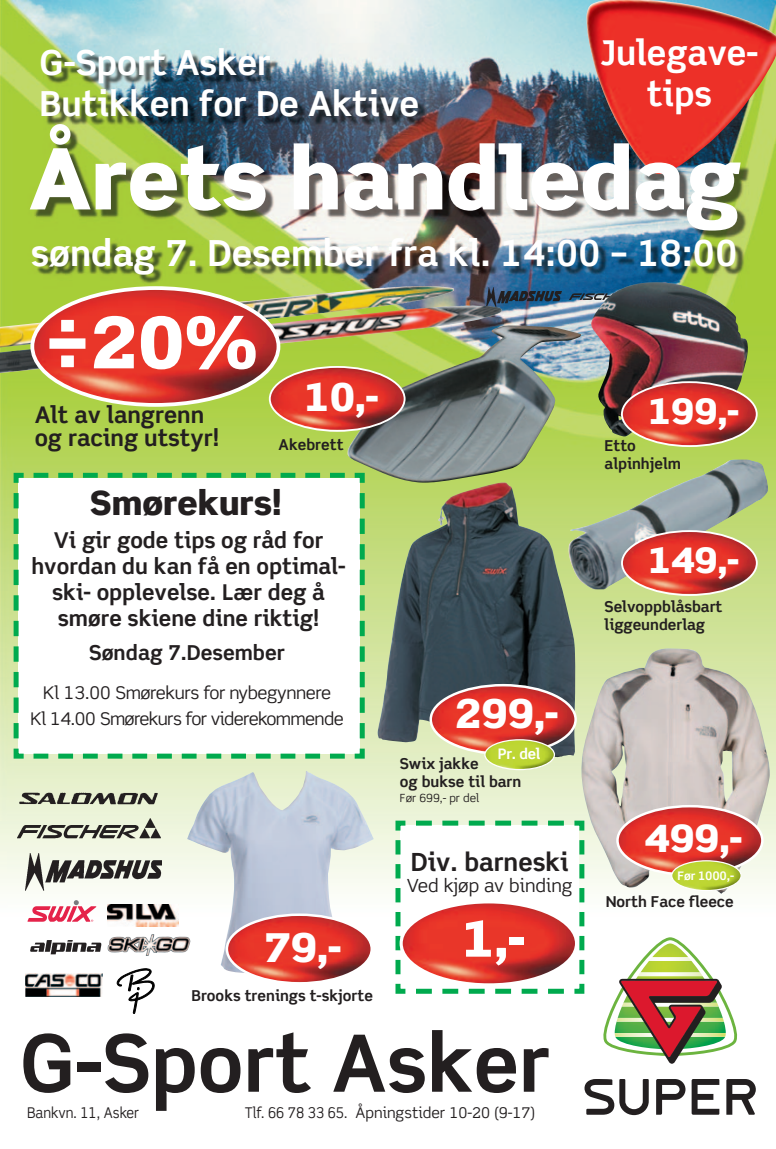
<style>
.page{position:relative;width:776px;height:1149px;background:#fff}
.page>*{position:absolute;margin:0;border:0;box-sizing:border-box;transform-origin:0 0}
.t1{font:900 84.75px "Scene Alt G Sport";color:#fff}
.t2{font:700 79.12px "Scene Alt G Sport";color:#231f20}
.t3{font:900 71.12px "Scene Alt G Sport";color:#fff;scale:1.05 1}
.t4{font:900 49.38px "Scene Alt G Sport";color:#fff;scale:1.05 1}
.t5{font:900 39.88px "Scene Alt G Sport";color:#fff;scale:1.05 1}
.t6{font:900 38.62px "Scene Alt G Sport";color:#fff;scale:1.05 1}
.t7{font:900 37.75px "Scene Alt G Sport";color:#fff;scale:1.05 1}
.t8{font:700 35.88px "Scene Alt G Sport";color:#fff}
.t9{font:900 35.25px "Scene Alt G Sport";letter-spacing:-.035em;color:#fff;scale:1.05 1}
.t10{font:700 34.5px/41.4px "Scene Alt G Sport";color:#fff}
.t11{font:700 34.25px/41.1px "Scene Alt G Sport";color:#fff;text-align:center}
.t12{font:900 33.38px "Scene Alt G Sport";color:#231f20}
.t13{font:700 25px "Scene Alt G Sport";color:#231f20}
.t14{font:700 22.88px/22.4px "Scene Alt G Sport";color:#231f20}
.t15{font:700 21.75px/26.1px "Scene Alt G Sport";color:#231f20;text-align:center}
.t16{font:700 20.62px "Scene Alt G Sport";color:#231f20}
.t17{font:18.12px "Scene Alt G Sport";color:#231f20}
.t18{font:17.5px/25.6px "Scene Alt G Sport";letter-spacing:-.035em;color:#231f20;text-align:center}
.t19{font:700 15px/18px "Scene Alt G Sport";color:#231f20}
.t20{font:14.88px "Scene Alt G Sport";color:#231f20;scale:.9 1}
.t21{font:700 14.5px "Scene Alt G Sport";color:#fff}
.t22{font:700 11.75px "Scene Alt G Sport";letter-spacing:-.02em;color:#fff}
.t23{font:11.25px "Scene Alt G Sport";color:#231f20}
</style>
<div class="page">
<img style="left:0;top:0;width:776px;height:1116px">
<img style="left:570px;top:290px;width:20px;height:12px">
<img style="left:486px;top:287px;width:76px;height:20px">
<img style="left:347px;top:325px;width:234px;height:158px">
<img style="left:590px;top:280px;width:158px;height:156px">
<img style="left:568px;top:459px;width:200px;height:130px">
<img style="left:26px;top:853px;width:135px;height:37px">
<img style="left:18px;top:818px;width:143px;height:20px">
<svg style="left:27px;top:899px;width:69px;height:22px"></svg>
<img style="left:107px;top:934px;width:80px;height:21px">
<svg style="left:116px;top:968px;width:40px;height:45px"></svg>
<img style="left:26px;top:973px;width:77px;height:23px">
<img style="left:107px;top:903px;width:71px;height:23px">
<img style="left:18px;top:791px;width:142px;height:14px">
<img style="left:27px;top:933px;width:74px;height:25px">
<svg style="left:621px;top:530px;width:137px;height:65px;background:#d4624e"></svg>
<svg style="left:621px;top:381px;width:137px;height:66px;background:#c8563f"></svg>
<img style="left:586px;top:0;width:190px;height:174px">
<img style="left:581px;top:647px;width:190px;height:246px">
<svg style="left:616px;top:804px;width:148px;height:86px;background:#d88268"></svg>
<img style="left:377px;top:482px;width:198px;height:275px">
<svg style="left:429px;top:683px;width:148px;height:87px;background:#c77558"></svg>
<img style="left:187px;top:769px;width:187px;height:206px">
<svg style="left:226px;top:913px;width:147px;height:71px"></svg>
<img style="left:0;top:305px;width:502px;height:83px">
<img style="left:0;top:286px;width:420px;height:89px">
<img style="left:30px;top:286px;width:376px;height:145px">
<svg style="left:11px;top:470px;width:356px;height:290px"></svg>
<svg style="left:393px;top:817px;width:194px;height:178px"></svg>
<svg style="left:692px;top:1078px;width:27px;height:36px"></svg>
<svg style="left:656px;top:1078px;width:29px;height:36px"></svg>
<svg style="left:726px;top:1078px;width:30px;height:36px"></svg>
<svg style="left:585px;top:1078px;width:64px;height:36px"></svg>
<svg style="left:602px;top:935px;width:137px;height:130px"></svg>
<h3 class="t10" style="left:40px;top:46px;width:381px">G-Sport Asker<br>Butikken for De Aktive</h3>
<h3 class="t11" style="left:601px;top:36px;width:159px">Julegave&shy;tips</h3>
<h1 class="t1" style="left:29px;top:149px;width:713px">Årets handledag</h1>
<h3 class="t8" style="left:31px;top:241px;width:708px">søndag 7. Desember fra kl. 14:00 – 18:00</h3>
<h3 class="t3" style="left:43px;top:317px;width:207px">÷20%</h3>
<h3 class="t14" style="left:35px;top:406px;width:186px">Alt av langrenn og racing utstyr!</h3>
<h3 class="t6" style="left:304px;top:384px;width:73px">10,-</h3>
<p class="t19" style="left:279px;top:437px;width:66px">Akebrett</p>
<h3 class="t12" style="left:90px;top:491px;width:193px">Smørekurs!</h3>
<h3 class="t15" style="left:31px;top:529px;width:316px">Vi gir gode tips og råd for hvordan du kan få en optimal&shy;ski- opplevelse. Lær deg å smøre skiene dine riktig!</h3>
<h3 class="t16" style="left:89px;top:645px;width:197px">Søndag 7.Desember</h3>
<p class="t18" style="left:30px;top:681px;width:315px">Kl 13.00 Smørekurs for nybegynnere<br>Kl 14.00 Smørekurs for viderekommende</p>
<h3 class="t5" style="left:264px;top:933px;width:76px">79,-</h3>
<p class="t19" style="left:192px;top:988px;width:183px">Brooks trenings t-skjorte</p>
<h3 class="t5" style="left:455px;top:699px;width:101px">299,-</h3>
<p class="t21" style="left:498px;top:748px;width:44px">Pr. del</p>
<p class="t19" style="left:400px;top:755px;width:123px">Swix jakke<br>og bukse til barn</p>
<p class="t23" style="left:400px;top:793px;width:81px">Før 699,- pr del</p>
<h3 class="t13" style="left:411px;top:852px;width:159px">Div. barneski</h3>
<p class="t17" style="left:407px;top:878px;width:167px">Ved kjøp av binding</p>
<h3 class="t4" style="left:461px;top:921px;width:62px">1,-</h3>
<h2 class="t2" style="left:20px;top:1034px;width:532px">G-Sport Asker</h2>
<p class="t20" style="left:27px;top:1106px;width:126px">Bankvn. 11, Asker</p>
<p class="t20" style="left:245px;top:1106px;width:324px">Tlf. 66 78 33 65. Åpningstider 10-20 (9-17)</p>
<h3 class="t9" style="left:647px;top:399px;width:89px">199,-</h3>
<p class="t19" style="left:605px;top:438px;width:78px">Etto alpinhjelm</p>
<h3 class="t9" style="left:647px;top:547px;width:89px">149,-</h3>
<p class="t19" style="left:605px;top:599px;width:119px">Selvoppblåsbart liggeunderlag</p>
<h3 class="t7" style="left:644px;top:824px;width:95px">499,-</h3>
<p class="t22" style="left:678px;top:871px;width:58px">Før 1000,-</p>
<p class="t19" style="left:606px;top:893px;width:129px">North Face fleece</p>
</div>
